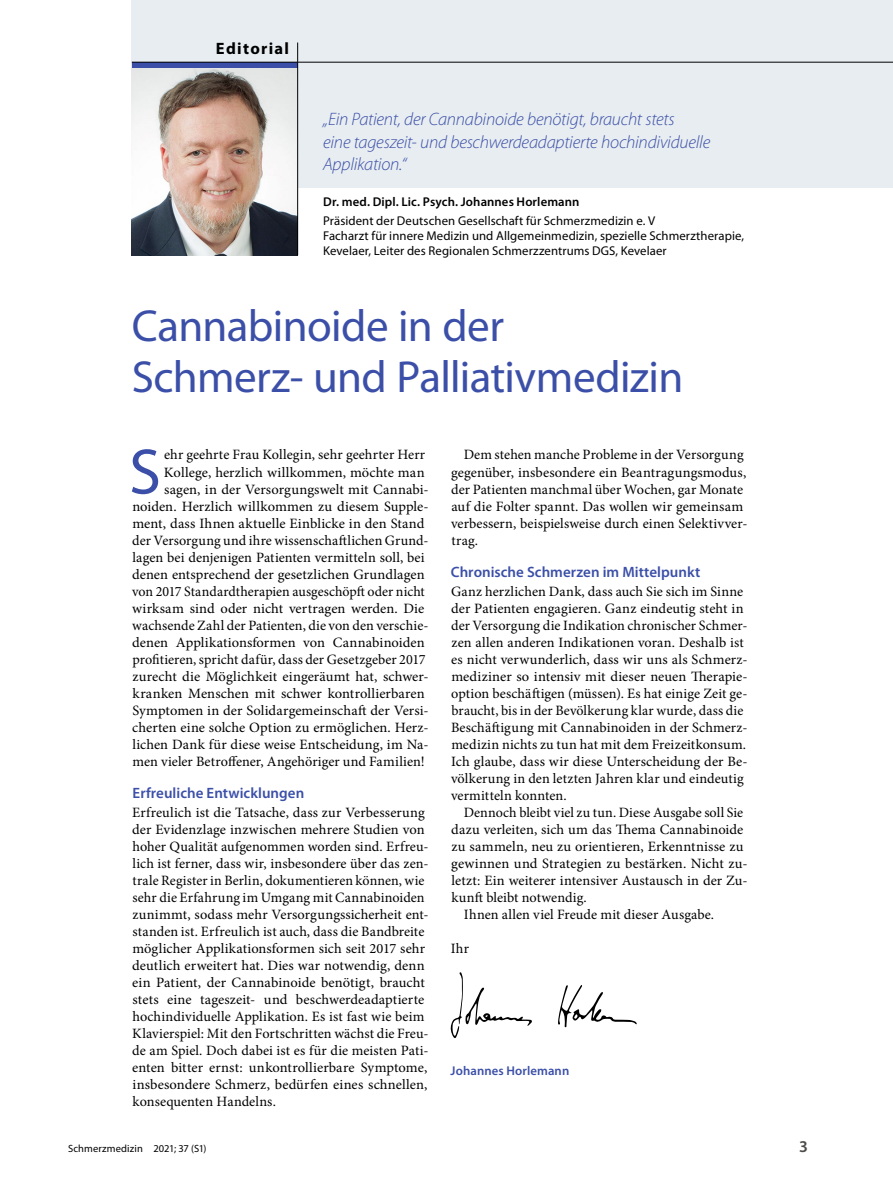
<style>
.page{position:relative;width:893px;height:1187px;background:#fff}
.page>*{position:absolute;margin:0;border:0;box-sizing:border-box;transform-origin:0 0}
.Para_Initial_1{font:64.65px "Myriad Pro";color:#3b4fa8}
.Title_1{font:45px/51px "Myriad Pro";letter-spacing:-.015em;color:#3b4fa8}
.NoXML_Eyecatcher_x{font:italic 300 18px/22.5px "Myriad Pro";letter-spacing:-.015em;color:#3b4fa8}
.t1{font:700 16.5px "Myriad Pro";letter-spacing:.08em;color:#000}
.t2{font:600 16.5px "Myriad Pro";color:#4d4c47}
.SectionHeading_1_x{font:600 15px "Myriad Pro";color:#3b4fa8}
.Para_x{font:14.25px/17px "Minion Pro";letter-spacing:.005em;color:#000}
.Para_Initial_1-2{font:14.25px "Minion Pro";letter-spacing:.005em;color:#000}
.Para_Indent{font:14.25px/17px "Minion Pro";letter-spacing:.005em;color:#000}
.Image_Caption_Editor{font:12.75px/15px "Myriad Pro";letter-spacing:.005em;color:#000}
.Image_Caption_Editor-2{font:600 12.75px "Myriad Pro";letter-spacing:.01em;color:#000}
.NoXML_Author_Primary{font:600 12.75px "Myriad Pro";letter-spacing:.01em;color:#3b4fa8}
.t3{font:10.5px "Myriad Pro";letter-spacing:.01em;color:#000}
</style>
<div class="page">
<div style="left:132px;top:0;width:761px;height:187px;background:#e7edf0"></div>
<svg style="left:558px;top:985px;width:79px;height:42px"></svg>
<svg style="left:451px;top:972px;width:81px;height:66px"></svg>
<img style="left:132px;top:67px;width:165px;height:188px">
<div style="left:132px;top:62px;width:166px;height:5px;background:#3b4fa8"></div>
<hr style="left:132px;top:62px;width:166px;height:1px;background:#000">
<hr style="left:298px;top:62px;width:595px;height:1px;background:#000">
<svg style="left:297px;top:43px;width:1px;height:24px"></svg>
<hr style="left:297px;top:67px;width:1px;height:188px;background:#000">
<p class="t1" style="left:216px;top:37px;width:75px">Editorial</p>
<p class="NoXML_Eyecatcher_x" style="left:323px;top:108px;width:389px">„Ein Patient, der Cannabinoide benötigt, braucht stets<br>eine -tageszeit- und beschwerdeadaptierte hochindividuelle<br>Applikation.“</p>
<p class="Image_Caption_Editor-2" style="left:323px;top:193px;width:258px">Dr. med. Dipl. Lic. Psych. Johannes Horlemann</p>
<p class="Image_Caption_Editor" style="left:323px;top:213px;width:422px">Präsident der Deutschen Gesellschaft für Schmerzmedizin e. V<br>Facharzt für innere Medizin und Allgemeinmedizin, spezielle Schmerztherapie,<br>Kevelaer, Leiter des Regionalen Schmerzzentrums DGS, Kevelaer</p>
<p class="Title_1" style="left:132px;top:299px;width:553px">Cannabinoide in der<br>Schmerz- und Palliativmedizin</p>
<p class="Para_Initial_1" style="left:129px;top:432px;width:33px">S</p>
<p class="Para_Initial_1-2" style="left:164px;top:445px;width:263px">ehr geehrte Frau Kollegin, sehr geehrter Herr</p>
<p class="Para_Initial_1-2" style="left:164px;top:462px;width:262px">Kollege, herzlich willkommen, möchte man</p>
<p class="Para_Initial_1-2" style="left:164px;top:479px;width:266px">sagen, in der Versorgungswelt mit Cannabi-</p>
<p class="Para_Initial_1-2" style="left:132px;top:496px;width:298px">noiden. Herzlich willkommen zu diesem Supple-</p>
<p class="Para_Initial_1-2" style="left:132px;top:513px;width:294px">ment, dass Ihnen aktuelle Einblicke in den Stand</p>
<p class="Para_Initial_1-2" style="left:132px;top:530px;width:298px">der Versorgung und ihre wissenschaftlichen Grund-</p>
<p class="Para_Initial_1-2" style="left:133px;top:547px;width:293px">lagen bei denjenigen Patienten vermitteln soll, bei</p>
<p class="Para_Initial_1-2" style="left:132px;top:564px;width:294px">denen entsprechend der gesetzlichen Grundlagen</p>
<p class="Para_Initial_1-2" style="left:132px;top:581px;width:294px">von 2017 Standardtherapien ausgeschöpft oder nicht</p>
<p class="Para_Initial_1-2" style="left:132px;top:598px;width:294px">wirksam sind oder nicht vertragen werden. Die</p>
<p class="Para_Initial_1-2" style="left:132px;top:615px;width:298px">wachsende Zahl der Patienten, die von den verschie-</p>
<p class="Para_Initial_1-2" style="left:132px;top:632px;width:294px">denen Applikationsformen von Cannabinoiden</p>
<p class="Para_Initial_1-2" style="left:133px;top:649px;width:294px">profitieren, spricht dafür, dass der Gesetzgeber 2017</p>
<p class="Para_Initial_1-2" style="left:133px;top:666px;width:298px">zurecht die Möglichkeit eingeräumt hat, schwer-</p>
<p class="Para_Initial_1-2" style="left:133px;top:683px;width:294px">kranken Menschen mit schwer kontrollierbaren</p>
<p class="Para_Initial_1-2" style="left:132px;top:700px;width:298px">Symptomen in der Solidargemeinschaft der Versi-</p>
<p class="Para_Initial_1-2" style="left:132px;top:717px;width:298px">cherten eine solche Option zu ermöglichen. Herz-</p>
<p class="Para_Initial_1-2" style="left:133px;top:734px;width:298px">lichen Dank für diese weise Entscheidung, im Na-</p>
<p class="Para_Initial_1-2" style="left:132px;top:751px;width:294px">men vieler Betroffener, Angehöriger und Familien!</p>
<p class="SectionHeading_1_x" style="left:133px;top:783px;width:173px">Erfreuliche Entwicklungen</p>
<p class="Para_x" style="left:132px;top:803px;width:298px">Erfreulich ist die Tatsache, dass zur Verbesserung der Evidenzlage inzwischen mehrere Studien von hoher Qualität aufgenommen worden sind. Erfreu&shy;lich ist ferner, dass wir, insbesondere über das zen&shy;trale Register in Berlin, dokumentieren können, wie sehr die Erfahrung im Umgang mit Cannabinoiden zunimmt, sodass mehr Versorgungssicherheit ent&shy;standen ist. Erfreulich ist auch, dass die Bandbreite möglicher Applikationsformen sich seit 2017 sehr deutlich erweitert hat. Dies war notwendig, denn ein Patient, der Cannabinoide benötigt, braucht stets eine tageszeit- und beschwerdeadaptierte hochindividuelle Applikation. Es ist fast wie beim Klavierspiel: Mit den Fortschritten wächst die Freu&shy;de am Spiel. Doch dabei ist es für die meisten Pati&shy;enten bitter ernst: unkontrollierbare Symptome, insbesondere Schmerz, bedürfen eines schnellen, konsequenten Handelns.</p>
<p class="Para_Indent" style="left:451px;top:446px;width:298px;text-indent:13px">Dem stehen manche Probleme in der Versorgung gegenüber, insbesondere ein Beantragungsmodus, der Patienten manchmal über Wochen, gar Monate auf die Folter spannt. Das wollen wir gemeinsam verbessern, beispielsweise durch einen Selektivver&shy;trag.</p>
<p class="SectionHeading_1_x" style="left:451px;top:562px;width:251px">Chronische Schmerzen im Mittelpunkt</p>
<p class="Para_x" style="left:451px;top:582px;width:298px">Ganz herzlichen Dank, dass auch Sie sich im Sinne der Patienten engagieren. Ganz eindeutig steht in der Versorgung die Indikation chronischer Schmer&shy;zen allen anderen Indikationen voran. Deshalb ist es nicht verwunderlich, dass wir uns als Schmerz&shy;mediziner so intensiv mit dieser neuen Therapie&shy;option beschäftigen (müssen). Es hat einige Zeit ge&shy;braucht, bis in der Bevölkerung klar wurde, dass die Beschäftigung mit Cannabinoiden in der Schmerz&shy;medizin nichts zu tun hat mit dem Freizeitkonsum.<br>Ich glaube, dass wir diese Unterscheidung der Be&shy;völkerung in den letzten Jahren klar und eindeutig vermitteln konnten.</p>
<p class="Para_Indent" style="left:451px;top:803px;width:298px;text-indent:13px">Dennoch bleibt viel zu tun. Diese Ausgabe soll Sie dazu verleiten, sich um das Thema Cannabinoide zu sammeln, neu zu orientieren, Erkenntnisse zu gewinnen und Strategien zu bestärken. Nicht zu&shy;letzt: Ein weiterer intensiver Austausch in der Zu&shy;kunft bleibt notwendig.</p>
<p class="Para_Indent" style="left:464px;top:905px;width:252px">Ihnen allen viel Freude mit dieser Ausgabe.</p>
<p class="Para_x" style="left:451px;top:940px;width:20px">Ihr</p>
<p class="NoXML_Author_Primary" style="left:451px;top:1062px;width:120px">Johannes Horlemann</p>
<p class="t3" style="left:68px;top:1141px;width:140px">Schmerzmedizin 2021; 37 (S1)</p>
<p class="t2" style="left:799px;top:1135px;width:10px">3</p>
</div>
